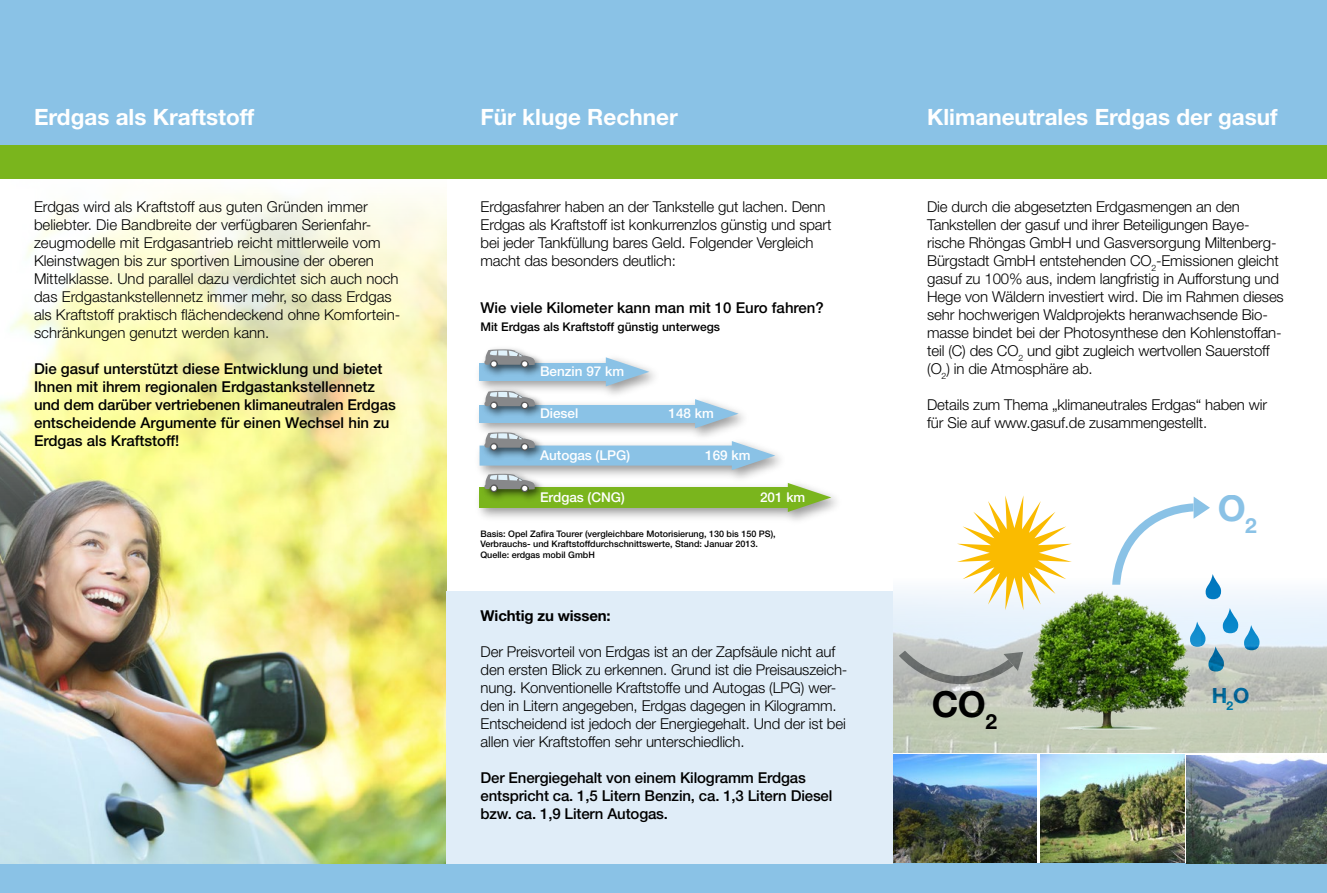
<style>
.page{position:relative;width:1327px;height:893px;background:#fff}
.page>*{position:absolute;margin:0;border:0;box-sizing:border-box;transform-origin:0 0}
.t1{font:700 36px "Helvetica Neue";color:#000}
.t2{font:700 36px "Helvetica Neue";color:#8ac2e6}
.t3{font:700 22.5px "Helvetica Neue";color:#fff}
.t4{font:700 21px "Helvetica Neue";color:#0076bd}
.t5{font:300 15px/18px "Helvetica Neue";letter-spacing:-.01em;color:#000}
.t6{font:500 15px/18px "Helvetica Neue";color:#000}
.t7{font:700 15px "Helvetica Neue";letter-spacing:-.01em;color:#000}
.t8{font:500 13.5px "Helvetica Neue";color:#fff}
.t9{font:500 12px "Helvetica Neue";color:#000}
.t10{font:500 9px/10.5px "Helvetica Neue";color:#000}
</style>
<div class="page">
<div style="left:0;top:863px;width:1327px;height:30px;background:#8ac2e6"></div>
<div style="left:0;top:0;width:1327px;height:179px;background:#8ac2e6"></div>
<div style="left:0;top:145px;width:1327px;height:34px;background:#7ab51d"></div>
<img style="left:0;top:193px;width:446px;height:670px">
<img style="left:893px;top:590px;width:434px;height:162px">
<img style="left:1020px;top:590px;width:180px;height:148px">
<svg style="left:957px;top:496px;width:114px;height:114px"></svg>
<img style="left:479px;top:357px;width:176px;height:34px">
<svg style="left:606px;top:357px;width:43px;height:29px"></svg>
<div style="left:479px;top:363px;width:130px;height:17px;background:#8ac2e6"></div>
<svg style="left:695px;top:399px;width:43px;height:29px"></svg>
<div style="left:479px;top:405px;width:221px;height:17px;background:#8ac2e6"></div>
<svg style="left:732px;top:441px;width:43px;height:29px"></svg>
<div style="left:479px;top:446px;width:259px;height:20px;background:#8ac2e6"></div>
<img style="left:479px;top:474px;width:358px;height:47px">
<svg style="left:788px;top:483px;width:43px;height:29px"></svg>
<div style="left:479px;top:487px;width:316px;height:20px;background:#7ab51d"></div>
<img style="left:479px;top:348px;width:68px;height:27px">
<svg style="left:484px;top:349px;width:51px;height:17px"></svg>
<img style="left:478px;top:385px;width:69px;height:37px">
<div style="left:521px;top:402px;width:7px;height:7px;background:#58585a;border-radius:50%"></div>
<div style="left:490px;top:402px;width:7px;height:7px;background:#58585a;border-radius:50%"></div>
<svg style="left:484px;top:391px;width:51px;height:17px"></svg>
<img style="left:478px;top:426px;width:69px;height:37px">
<svg style="left:484px;top:432px;width:51px;height:17px"></svg>
<img style="left:479px;top:468px;width:68px;height:31px">
<div style="left:521px;top:485px;width:7px;height:7px;background:#58585a;border-radius:50%"></div>
<svg style="left:484px;top:474px;width:51px;height:17px"></svg>
<svg style="left:1205px;top:574px;width:16px;height:25px"></svg>
<svg style="left:1222px;top:608px;width:16px;height:25px"></svg>
<svg style="left:1208px;top:646px;width:16px;height:25px"></svg>
<svg style="left:1190px;top:621px;width:15px;height:26px"></svg>
<svg style="left:1244px;top:625px;width:15px;height:25px"></svg>
<svg style="left:1112px;top:497px;width:98px;height:88px"></svg>
<svg style="left:899px;top:651px;width:124px;height:40px;background:#a8aba8"></svg>
<div style="left:446px;top:591px;width:447px;height:272px;background:#e0edf8"></div>
<img style="left:893px;top:754px;width:144px;height:109px">
<img style="left:1040px;top:754px;width:144px;height:109px">
<img style="left:1186px;top:755px;width:141px;height:108px">
<h2 class="t3" style="left:34px;top:103px;width:222px">Erdgas als Kraftstoff</h2>
<h2 class="t3" style="left:480px;top:103px;width:199px">Für kluge Rechner</h2>
<h2 class="t3" style="left:927px;top:103px;width:352px">Klimaneutrales Erdgas der gasuf</h2>
<p class="t5" style="left:34px;top:197px;width:368px">Erdgas wird als Kraftstoff aus guten Gründen immer beliebter. Die Bandbreite der verfügbaren Serienfahr&shy;zeugmodelle mit Erdgasantrieb reicht mittlerweile vom Kleinstwagen bis zur sportiven Limousine der oberen Mittelklasse. Und parallel dazu verdichtet sich auch noch das Erdgastankstellennetz immer mehr, so dass Erdgas als Kraftstoff praktisch flächendeckend ohne Komfortein&shy;schränkungen genutzt werden kann.</p>
<p class="t6" style="left:34px;top:359px;width:363px">Die gasuf unterstützt diese Entwicklung und bietet Ihnen mit ihrem regionalen Erdgastankstellennetz und dem darüber vertriebenen klimaneutralen Erdgas entscheidende Argumente für einen Wechsel hin zu Erdgas als Kraftstoff!</p>
<p class="t5" style="left:480px;top:197px;width:352px">Erdgasfahrer haben an der Tankstelle gut lachen. Denn Erdgas als Kraftstoff ist konkurrenzlos günstig und spart bei jeder Tankfüllung bares Geld. Folgender Vergleich macht das besonders deutlich:</p>
<p class="t6" style="left:480px;top:298px;width:345px">Wie viele Kilometer kann man mit 10 Euro fahren?</p>
<p class="t9" style="left:480px;top:319px;width:241px">Mit Erdgas als Kraftstoff günstig unterwegs</p>
<p class="t8" style="left:540px;top:363px;width:86px">Benzin 97 km</p>
<p class="t8" style="left:540px;top:405px;width:40px">Diesel</p>
<p class="t8" style="left:668px;top:405px;width:47px">148 km</p>
<p class="t8" style="left:540px;top:447px;width:92px">Autogas (LPG)</p>
<p class="t8" style="left:705px;top:447px;width:47px">169 km</p>
<p class="t8" style="left:540px;top:489px;width:86px">Erdgas (CNG)</p>
<p class="t8" style="left:760px;top:489px;width:47px">201 km</p>
<p class="t10" style="left:480px;top:528px;width:297px">Basis: Opel Zafira Tourer (vergleichbare Motorisierung, 130 bis 150 PS),<br>Verbrauchs- und Kraftstoffdurchschnittswerte, Stand: Januar 2013.<br>Quelle: erdgas mobil GmbH</p>
<p class="t7" style="left:480px;top:607px;width:132px">Wichtig zu wissen:</p>
<p class="t5" style="left:480px;top:643px;width:368px">Der Preisvorteil von Erdgas ist an der Zapfsäule nicht auf den ersten Blick zu erkennen. Grund ist die Preisauszeich&shy;nung. Konventionelle Kraftstoffe und Autogas (LPG) wer&shy;den in Litern angegeben, Erdgas dagegen in Kilogramm.<br>Entscheidend ist jedoch der Energiegehalt. Und der ist bei allen vier Kraftstoffen sehr unterschiedlich.</p>
<p class="t6" style="left:480px;top:769px;width:353px">Der Energiegehalt von einem Kilogramm Erdgas entspricht ca. 1,5 Litern Benzin, ca. 1,3 Litern Diesel bzw. ca. 1,9 Litern Autogas.</p>
<p class="t5" style="left:927px;top:197px;width:358px">Die durch die abgesetzten Erdgasmengen an den Tankstellen der gasuf und ihrer Beteiligungen Baye&shy;rische Rhöngas GmbH und Gasversorgung Miltenberg-Bürgstadt GmbH entstehenden CO<sub>2</sub>-Emissionen gleicht gasuf zu 100% aus, indem langfristig in Aufforstung und Hege von Wäldern investiert wird. Die im Rahmen dieses sehr hochwerigen Waldprojekts heranwachsende Bio&shy;masse bindet bei der Photosynthese den Kohlenstoffan&shy;teil (C) des CO<sub>2</sub> und gibt zugleich wertvollen Sauerstoff (O<sub>2</sub>) in die Atmosphäre ab.</p>
<p class="t5" style="left:927px;top:395px;width:341px">Details zum Thema „klimaneutrales Erdgas“ haben wir für Sie auf www.gasuf.de zusammengestellt.</p>
<h1 class="t1" style="left:931px;top:682px;width:67px">CO<sub>2</sub></h1>
<h1 class="t2" style="left:1217px;top:486px;width:41px">O<sub>2</sub></h1>
<h3 class="t4" style="left:1211px;top:682px;width:40px">H<sub>2</sub>O</h3>
</div>
